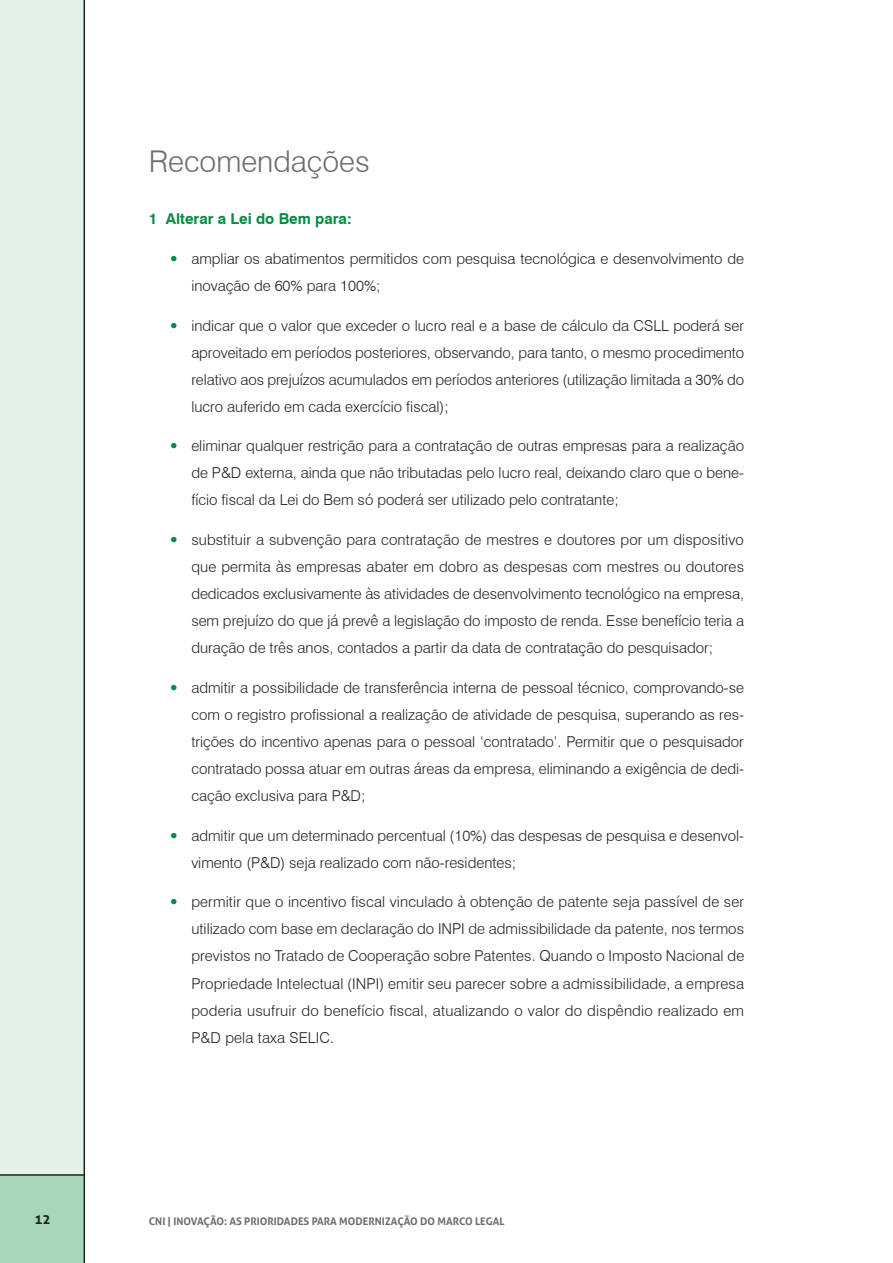
<style>
.page{position:relative;width:893px;height:1263px;background:#fff}
.page>*{position:absolute;margin:0;border:0;box-sizing:border-box;transform-origin:0 0}
.t1{font:300 30px "Swiss 721 BT";color:#6c6d70}
.t2{font:300 15px/27px "Swiss 721 BT";color:#231f20;text-align:justify}
.t3{font:700 15px "Swiss 721 BT";color:#008b43}
.t4{font:700 13.5px "Aller";color:#231f20}
.t5{font:700 10.5px "Aller";color:#6c6d70}
.s1{font-family:"Univers LT Std";font-weight:100;font-stretch:ultra-condensed;color:#008b43}
</style>
<div class="page">
<div style="left:0;top:0;width:84px;height:1175px;background:#e3f2e7"></div>
<div style="left:0;top:1175px;width:85px;height:88px;background:#a7d7b8"></div>
<hr style="left:84px;top:0;width:1px;height:1263px;background:#231f20">
<hr style="left:0;top:1174px;width:84px;height:2px;background:#231f20">
<h1 class="t1" style="left:149px;top:143px;width:222px">Recomendações</h1>
<p class="t3" style="left:149px;top:210px;width:204px">1 Alterar a Lei do Bem para:</p>
<p class="t2" style="left:191px;top:245px;width:554px;text-indent:-21px"><span class="s1">•</span> ampliar os abatimentos permitidos com pesquisa tecnológica e desenvolvimento de inovação de 60% para 100%;</p>
<p class="t2" style="left:191px;top:312px;width:554px;text-indent:-21px"><span class="s1">•</span> indicar que o valor que exceder o lucro real e a base de cálculo da CSLL poderá ser aproveitado em períodos posteriores, observando, para tanto, o mesmo procedimento relativo aos prejuízos acumulados em períodos anteriores (utilização limitada a 30% do lucro auferido em cada exercício fiscal);</p>
<p class="t2" style="left:191px;top:432px;width:554px;text-indent:-21px"><span class="s1">•</span> eliminar qualquer restrição para a contratação de outras empresas para a realização de P&amp;D externa, ainda que não tributadas pelo lucro real, deixando claro que o bene&shy;fício fiscal da Lei do Bem só poderá ser utilizado pelo contratante;</p>
<p class="t2" style="left:191px;top:526px;width:554px;text-indent:-21px"><span class="s1">•</span> substituir a subvenção para contratação de mestres e doutores por um dispositivo que permita às empresas abater em dobro as despesas com mestres ou doutores dedicados exclusivamente às atividades de desenvolvimento tecnológico na empresa, sem prejuízo do que já prevê a legislação do imposto de renda. Esse benefício teria a duração de três anos, contados a partir da data de contratação do pesquisador;</p>
<p class="t2" style="left:191px;top:674px;width:554px;text-indent:-21px"><span class="s1">•</span> admitir a possibilidade de transferência interna de pessoal técnico, comprovando-se com o registro profissional a realização de atividade de pesquisa, superando as res&shy;trições do incentivo apenas para o pessoal ‘contratado’. Permitir que o pesquisador contratado possa atuar em outras áreas da empresa, eliminando a exigência de dedi&shy;cação exclusiva para P&amp;D;</p>
<p class="t2" style="left:191px;top:822px;width:554px;text-indent:-21px"><span class="s1">•</span> admitir que um determinado percentual (10%) das despesas de pesquisa e desenvol&shy;vimento (P&amp;D) seja realizado com não-residentes;</p>
<p class="t2" style="left:191px;top:888px;width:554px;text-indent:-21px"><span class="s1">•</span> permitir que o incentivo fiscal vinculado à obtenção de patente seja passível de ser utilizado com base em declaração do INPI de admissibilidade da patente, nos termos previstos no Tratado de Cooperação sobre Patentes. Quando o Imposto Nacional de Propriedade Intelectual (INPI) emitir seu parecer sobre a admissibilidade, a empresa poderia usufruir do benefício fiscal, atualizando o valor do dispêndio realizado em P&amp;D pela taxa SELIC.</p>
<p class="t4" style="left:34px;top:1211px;width:18px">12</p>
<p class="t5" style="left:149px;top:1214px;width:357px">CNI | INOVAÇÃO: AS PRIORIDADES PARA MODERNIZAÇÃO DO MARCO LEGAL</p>
</div>
